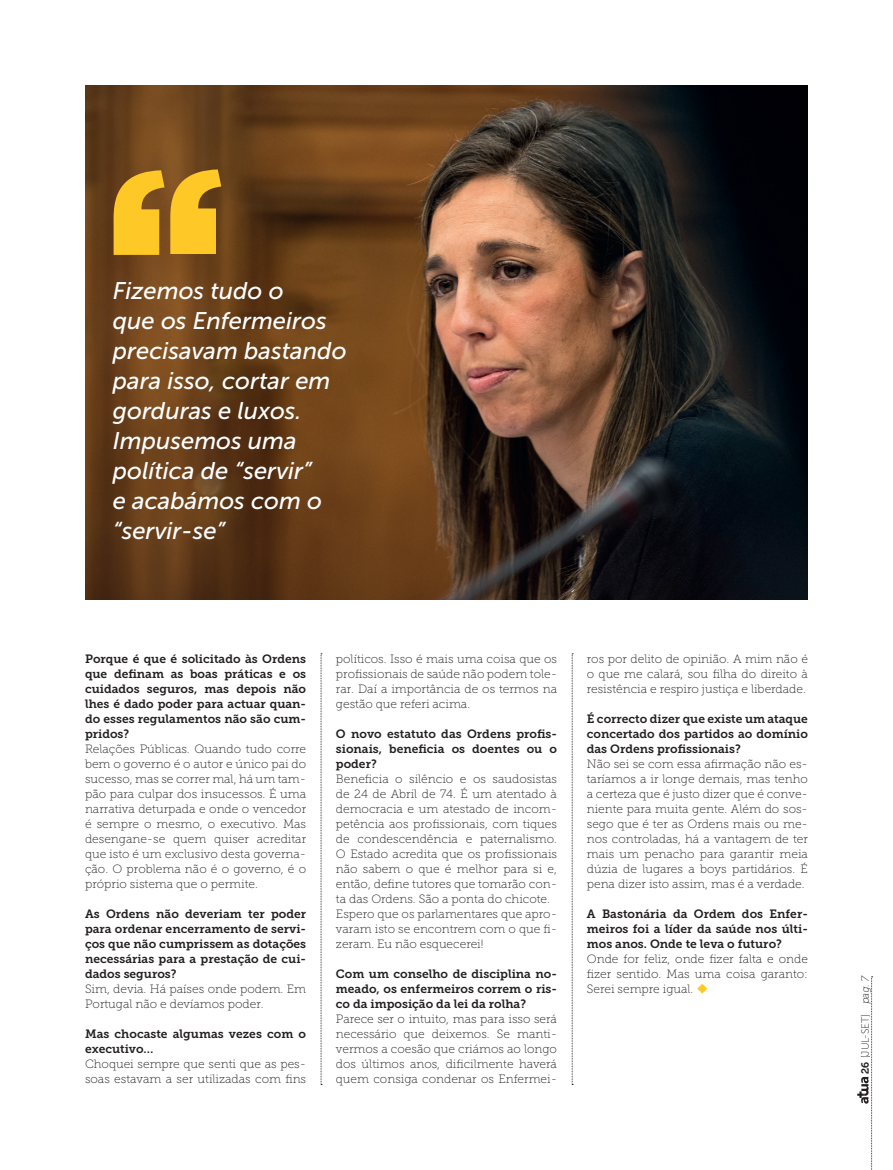
<style>
.page{position:relative;width:893px;height:1170px;background:#fff}
.page>*{position:absolute;margin:0;border:0;box-sizing:border-box;transform-origin:0 0}
.t1{font:italic 24px/30px "Museo Sans 500";color:#fff}
.t2{font:12px/15px "Museo Slab 100";color:#231f20;text-align:justify}
.t3{font:12px/15px "Museo Slab 700";color:#231f20;text-align:justify}
.t4{font:10.5px "Museo Sans Rounded 100";color:#231f20}
.s1{color:#fec827}
.s2{font-family:"Museo 700"}
.s3{font-family:"Museo 100";font-style:italic}
</style>
<div class="page">
<img style="left:85px;top:85px;width:723px;height:515px">
<svg style="left:857px;top:976px;width:16px;height:194px"></svg>
<svg style="left:572px;top:653px;width:1px;height:432px"></svg>
<svg style="left:321px;top:653px;width:1px;height:432px"></svg>
<svg style="left:114px;top:169px;width:107px;height:86px;background:#d4a124"></svg>
<h1 class="t1" style="left:113px;top:276px;width:235px">Fizemos tudo o<br>que os Enfermeiros precisavam bastando para isso, cortar em gorduras e luxos.<br>Impusemos uma política de “servir”<br>e acabámos com o “servir-se”</h1>
<p class="t3" style="left:85px;top:651px;width:223px">Porque é que é solicitado às Ordens que definam as boas práticas e os cuidados seguros, mas depois não lhes é dado poder para actuar quan&shy;do esses regulamentos não são cum&shy;pridos?</p>
<p class="t2" style="left:85px;top:741px;width:223px">Relações Públicas. Quando tudo corre bem o governo é o autor e único pai do sucesso, mas se correr mal, há um tam&shy;pão para culpar dos insucessos. É uma narrativa deturpada e onde o vencedor é sempre o mesmo, o executivo. Mas desengane-se quem quiser acreditar que isto é um exclusivo desta governa&shy;ção. O problema não é o governo, é o próprio sistema que o permite.</p>
<p class="t3" style="left:85px;top:906px;width:223px">As Ordens não deveriam ter poder para ordenar encerramento de servi&shy;ços que não cumprissem as dotações necessárias para a prestação de cui&shy;dados seguros?</p>
<p class="t2" style="left:85px;top:981px;width:223px">Sim, devia. Há países onde podem. Em<br>Portugal não e devíamos poder.</p>
<p class="t3" style="left:85px;top:1026px;width:223px">Mas chocaste algumas vezes com o executivo…</p>
<p class="t2" style="left:85px;top:1056px;width:223px">Choquei sempre que senti que as pes&shy;soas estavam a ser utilizadas com fins</p>
<p class="t2" style="left:336px;top:651px;width:223px">políticos. Isso é mais uma coisa que os profissionais de saúde não podem tole&shy;rar. Daí a importância de os termos na gestão que referi acima.</p>
<p class="t3" style="left:336px;top:726px;width:223px">O novo estatuto das Ordens profis&shy;sionais, beneficia os doentes ou o poder?</p>
<p class="t2" style="left:336px;top:771px;width:223px;text-align:left">Beneficia o silêncio e os saudosistas de 24 de Abril de 74. É um atentado à democracia e um atestado de incom&shy;petência aos profissionais, com tiques de condescendência e paternalismo.<br>O Estado acredita que os profissionais não sabem o que é melhor para si e, então, define tutores que tomarão con&shy;ta das Ordens. São a ponta do chicote.<br>Espero que os parlamentares que apro&shy;varam isto se encontrem com o que fi&shy;zeram. Eu não esquecerei!</p>
<p class="t3" style="left:336px;top:966px;width:223px">Com um conselho de disciplina no&shy;meado, os enfermeiros correm o ris&shy;co da imposição da lei da rolha?</p>
<p class="t2" style="left:336px;top:1011px;width:223px">Parece ser o intuito, mas para isso será necessário que deixemos. Se manti&shy;vermos a coesão que criámos ao longo dos últimos anos, dificilmente haverá quem consiga condenar os Enfermei-</p>
<p class="t2" style="left:587px;top:651px;width:223px">ros por delito de opinião. A mim não é o que me calará, sou filha do direito à resistência e respiro justiça e liberdade.</p>
<p class="t3" style="left:587px;top:711px;width:223px">É correcto dizer que existe um ataque concertado dos partidos ao domínio das Ordens profissionais?</p>
<p class="t2" style="left:587px;top:756px;width:223px">Não sei se com essa afirmação não es&shy;taríamos a ir longe demais, mas tenho a certeza que é justo dizer que é conve&shy;niente para muita gente. Além do sos&shy;sego que é ter as Ordens mais ou me&shy;nos controladas, há a vantagem de ter mais um penacho para garantir meia dúzia de lugares a boys partidários. É pena dizer isto assim, mas é a verdade.</p>
<p class="t3" style="left:587px;top:906px;width:223px">A Bastonária da Ordem dos Enfer&shy;meiros foi a líder da saúde nos últi&shy;mos anos. Onde te leva o futuro?</p>
<p class="t2" style="left:587px;top:951px;width:223px">Onde for feliz, onde fizer falta e onde fizer sentido. Mas uma coisa garanto:<br>Serei sempre igual. <span class="s1">◆</span></p>
<p class="t4" style="left:859px;top:1073px;width:101px;rotate:-90deg"><span class="s2">26</span> [JUL-SET] <span class="s3">pag. 7</span></p>
</div>
